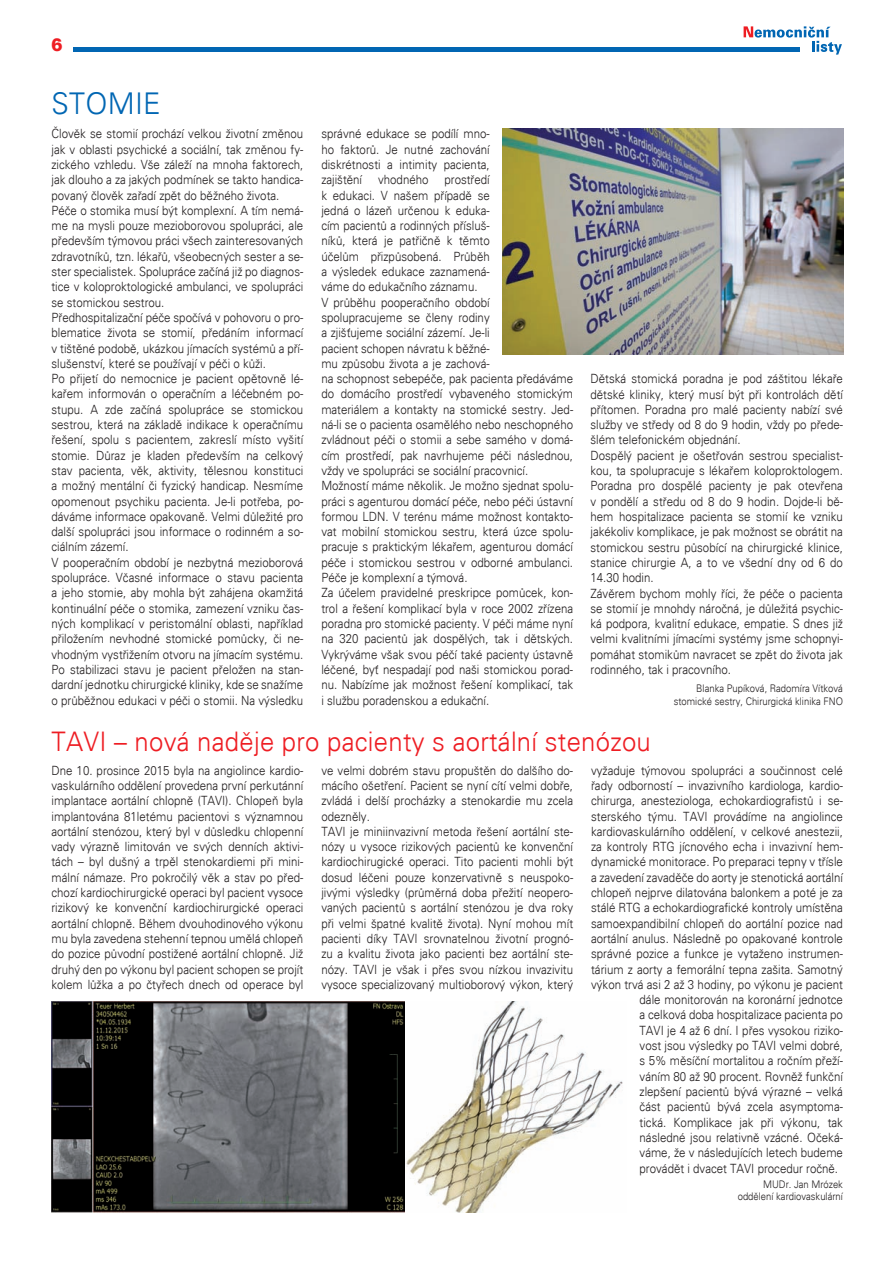
<style>
.page{position:relative;width:894px;height:1264px;background:#fff}
.page>*{position:absolute;margin:0;border:0;box-sizing:border-box;transform-origin:0 0}
.t1{font:30px "USA Light";letter-spacing:.01em;color:#0166b3;scale:.95 1}
.t2{font:27px "USA Light";letter-spacing:.01em;color:#ee1d23;scale:.95 1}
.t3{font:18.15px "USA Black";color:#ee1d23;scale:.91 1}
.t4{font:12.75px/15.3px "USA Light";color:#231f20;scale:.9 1}
.t5{font:10.5px/12.6px "USA Light";color:#231f20;text-align:right;scale:.9 1}
</style>
<div class="page">
<div style="left:73px;top:47px;width:726px;height:5px;background:#0166b3"></div>
<svg style="left:743px;top:26px;width:98px;height:29px"></svg>
<img style="left:52px;top:1002px;width:571px;height:210px">
<img style="left:502px;top:128px;width:340px;height:227px">
<h3 class="t3" style="left:51px;top:34px;width:14px">6</h3>
<h1 class="t1" style="left:51px;top:86px;width:116px">STOMIE</h1>
<p class="t4" style="left:51px;top:126px;width:281px">Člověk se stomií prochází velkou životní změnou jak v oblasti psychické a sociální, tak změnou fy&shy;zického vzhledu. Vše záleží na mnoha faktorech, jak dlouho a za jakých podmínek se takto handica&shy;povaný člověk zařadí zpět do běžného života.<br>Péče o stomika musí být komplexní. A tím nemá&shy;me na mysli pouze mezioborovou spolupráci, ale především týmovou práci všech zainteresovaných zdravotníků, tzn. lékařů, všeobecných sester a se&shy;ster specialistek. Spolupráce začíná již po diagnos&shy;tice v koloproktologické ambulanci, ve spolupráci se stomickou sestrou.<br>Předhospitalizační péče spočívá v pohovoru o pro&shy;blematice života se stomií, předáním informací v tištěné podobě, ukázkou jímacích systémů a pří&shy;slušenství, které se používají v péči o kůži.<br>Po přijetí do nemocnice je pacient opětovně lé&shy;kařem informován o operačním a léčebném po&shy;stupu. A zde začíná spolupráce se stomickou sestrou, která na základě indikace k operačnímu řešení, spolu s pacientem, zakreslí místo vyšití stomie. Důraz je kladen především na celkový stav pacienta, věk, aktivity, tělesnou konstituci a možný mentální či fyzický handicap. Nesmíme opomenout psychiku pacienta. Je-li potřeba, po&shy;dáváme informace opakovaně. Velmi důležité pro další spolupráci jsou informace o rodinném a so&shy;ciálním zázemí.<br>V pooperačním období je nezbytná mezioborová spolupráce. Včasné informace o stavu pacienta a jeho stomie, aby mohla být zahájena okamžitá kontinuální péče o stomika, zamezení vzniku čas&shy;ných komplikací v peristomální oblasti, například přiložením nevhodné stomické pomůcky, či ne&shy;vhodným vystřižením otvoru na jímacím systému.<br>Po stabilizaci stavu je pacient přeložen na stan&shy;dardní jednotku chirurgické kliniky, kde se snažíme o průběžnou edukaci v péči o stomii. Na výsledku</p>
<p class="t4" style="left:321px;top:126px;width:281px">správné edukace se podílí mno-<br>ho faktorů. Je nutné zachování<br>diskrétnosti a intimity pacienta,<br>zajištění vhodného prostředí<br>k edukaci. V našem případě se<br>jedná o lázeň určenou k eduka-<br>cím pacientů a rodinných přísluš-<br>níků, která je patřičně k těmto<br>účelům přizpůsobená. Průběh<br>a výsledek edukace zaznamená-<br>váme do edukačního záznamu.<br>V průběhu pooperačního období spolupracujeme se členy rodiny<br>a zjišťujeme sociální zázemí. Je-li<br>pacient schopen návratu k běžné-<br>mu způsobu života a je zachová-<br>na schopnost sebepéče, pak pacienta předáváme do domácího prostředí vybaveného stomickým materiálem a kontakty na stomické sestry. Jed&shy;ná-li se o pacienta osamělého nebo neschopného zvládnout péči o stomii a sebe samého v domá&shy;cím prostředí, pak navrhujeme péči následnou, vždy ve spolupráci se sociální pracovnicí.<br>Možností máme několik. Je možno sjednat spolu&shy;práci s agenturou domácí péče, nebo péči ústavní formou LDN. V terénu máme možnost kontakto&shy;vat mobilní stomickou sestru, která úzce spolu&shy;pracuje s praktickým lékařem, agenturou domácí péče i stomickou sestrou v odborné ambulanci.<br>Péče je komplexní a týmová.<br>Za účelem pravidelné preskripce pomůcek, kon&shy;trol a řešení komplikací byla v roce 2002 zřízena poradna pro stomické pacienty. V péči máme nyní na 320 pacientů jak dospělých, tak i dětských.<br>Vykrýváme však svou péčí také pacienty ústavně léčené, byť nespadají pod naši stomickou porad&shy;nu. Nabízíme jak možnost řešení komplikací, tak i službu poradenskou a edukační.</p>
<h2 class="t2" style="left:51px;top:726px;width:632px">TAVI – nová naděje pro pacienty s aortální stenózou</h2>
<p class="t4" style="left:51px;top:762px;width:281px;text-align:justify">Dne 10. prosince 2015 byla na angiolince kardio&shy;vaskulárního oddělení provedena první perkutánní implantace aortální chlopně (TAVI). Chlopeň byla implantována 81letému pacientovi s významnou aortální stenózou, který byl v důsledku chlopenní vady výrazně limitován ve svých denních aktivi&shy;tách – byl dušný a trpěl stenokardiemi při mini&shy;mální námaze. Pro pokročilý věk a stav po před&shy;chozí kardiochirurgické operaci byl pacient vysoce rizikový ke konvenční kardiochirurgické operaci aortální chlopně. Během dvouhodinového výkonu mu byla zavedena stehenní tepnou umělá chlopeň do pozice původní postižené aortální chlopně. Již druhý den po výkonu byl pacient schopen se projít kolem lůžka a po čtyřech dnech od operace byl</p>
<p class="t4" style="left:321px;top:762px;width:281px">ve velmi dobrém stavu propuštěn do dalšího do&shy;mácího ošetření. Pacient se nyní cítí velmi dobře, zvládá i delší procházky a stenokardie mu zcela odezněly.<br>TAVI je miniinvazivní metoda řešení aortální ste&shy;nózy u vysoce rizikových pacientů ke konvenční kardiochirugické operaci. Tito pacienti mohli být dosud léčeni pouze konzervativně s neuspoko&shy;jivými výsledky (průměrná doba přežití neopero&shy;vaných pacientů s aortální stenózou je dva roky při velmi špatné kvalitě života). Nyní mohou mít pacienti díky TAVI srovnatelnou životní prognó&shy;zu a kvalitu života jako pacienti bez aortální ste&shy;nózy. TAVI je však i přes svou nízkou invazivitu vysoce specializovaný multioborový výkon, který</p>
<p class="t4" style="left:591px;top:762px;width:281px">vyžaduje týmovou spolupráci a součinnost celé</p>
<p class="t4" style="left:590px;top:371px;width:282px">Dětská stomická poradna je pod záštitou lékaře dětské kliniky, který musí být při kontrolách dětí přítomen. Poradna pro malé pacienty nabízí své služby ve středy od 8 do 9 hodin, vždy po přede&shy;šlém telefonickém objednání.<br>Dospělý pacient je ošetřován sestrou specialist&shy;kou, ta spolupracuje s lékařem koloproktologem.<br>Poradna pro dospělé pacienty je pak otevřena v pondělí a středu od 8 do 9 hodin. Dojde-li bě&shy;hem hospitalizace pacienta se stomií ke vzniku jakékoliv komplikace, je pak možnost se obrátit na stomickou sestru působící na chirurgické klinice, stanice chirurgie A, a to ve všední dny od 6 do 14.30 hodin.<br>Závěrem bychom mohly říci, že péče o pacienta se stomií je mnohdy náročná, je důležitá psychic&shy;ká podpora, kvalitní edukace, empatie. S dnes již velmi kvalitními jímacími systémy jsme schopnyi&shy;pomáhat stomikům navracet se zpět do života jak rodinného, tak i pracovního.</p>
<p class="t5" style="left:673px;top:682px;width:189px">Blanka Pupíková, Radomíra Vítková stomické sestry, Chirurgická klinika FNO</p>
<p class="t4" style="left:591px;top:777px;width:281px">řady odborností – invazivního kardiologa, kardio-</p>
<p class="t4" style="left:591px;top:793px;width:281px">chirurga, anesteziologa, echokardiografistů i se-</p>
<p class="t4" style="left:591px;top:808px;width:281px">sterského týmu. TAVI provádíme na angiolince</p>
<p class="t4" style="left:591px;top:823px;width:281px">kardiovaskulárního oddělení, v celkové anestezii,</p>
<p class="t4" style="left:591px;top:839px;width:281px">za kontroly RTG jícnového echa i invazivní hem-</p>
<p class="t4" style="left:591px;top:854px;width:281px">dynamické monitorace. Po preparaci tepny v třísle</p>
<p class="t4" style="left:591px;top:869px;width:281px">a zavedení zavaděče do aorty je stenotická aortální</p>
<p class="t4" style="left:591px;top:885px;width:281px">chlopeň nejprve dilatována balonkem a poté je za</p>
<p class="t4" style="left:591px;top:900px;width:281px">stálé RTG a echokardiografické kontroly umístěna</p>
<p class="t4" style="left:591px;top:915px;width:281px">samoexpandibilní chlopeň do aortální pozice nad</p>
<p class="t4" style="left:591px;top:930px;width:281px">aortální anulus. Následně po opakované kontrole</p>
<p class="t4" style="left:591px;top:946px;width:281px">správné pozice a funkce je vytaženo instrumen-</p>
<p class="t4" style="left:591px;top:961px;width:281px">tárium z aorty a femorální tepna zašita. Samotný</p>
<p class="t4" style="left:591px;top:976px;width:281px">výkon trvá asi 2 až 3 hodiny, po výkonu je pacient</p>
<p class="t4" style="left:639px;top:992px;width:227px">dále monitorován na koronární jednotce</p>
<p class="t4" style="left:639px;top:1007px;width:227px">a celková doba hospitalizace pacienta po</p>
<p class="t4" style="left:639px;top:1022px;width:227px">TAVI je 4 až 6 dní. I přes vysokou riziko-</p>
<p class="t4" style="left:639px;top:1038px;width:227px">vost jsou výsledky po TAVI velmi dobré,</p>
<p class="t4" style="left:639px;top:1053px;width:227px">s 5% měsíční mortalitou a ročním přeží-</p>
<p class="t4" style="left:639px;top:1068px;width:227px">váním 80 až 90 procent. Rovněž funkční</p>
<p class="t4" style="left:639px;top:1083px;width:227px">zlepšení pacientů bývá výrazné – velká</p>
<p class="t4" style="left:639px;top:1099px;width:227px">část pacientů bývá zcela asymptoma-</p>
<p class="t4" style="left:639px;top:1114px;width:227px">tická. Komplikace jak při výkonu, tak</p>
<p class="t4" style="left:639px;top:1129px;width:227px">následné jsou relativně vzácné. Očeká-</p>
<p class="t4" style="left:639px;top:1145px;width:227px">váme, že v následujících letech budeme</p>
<p class="t4" style="left:639px;top:1160px;width:222px">provádět i dvacet TAVI procedur ročně.</p>
<p class="t5" style="left:737px;top:1177px;width:118px">MUDr. Jan Mrózek oddělení kardiovaskulární</p>
</div>
